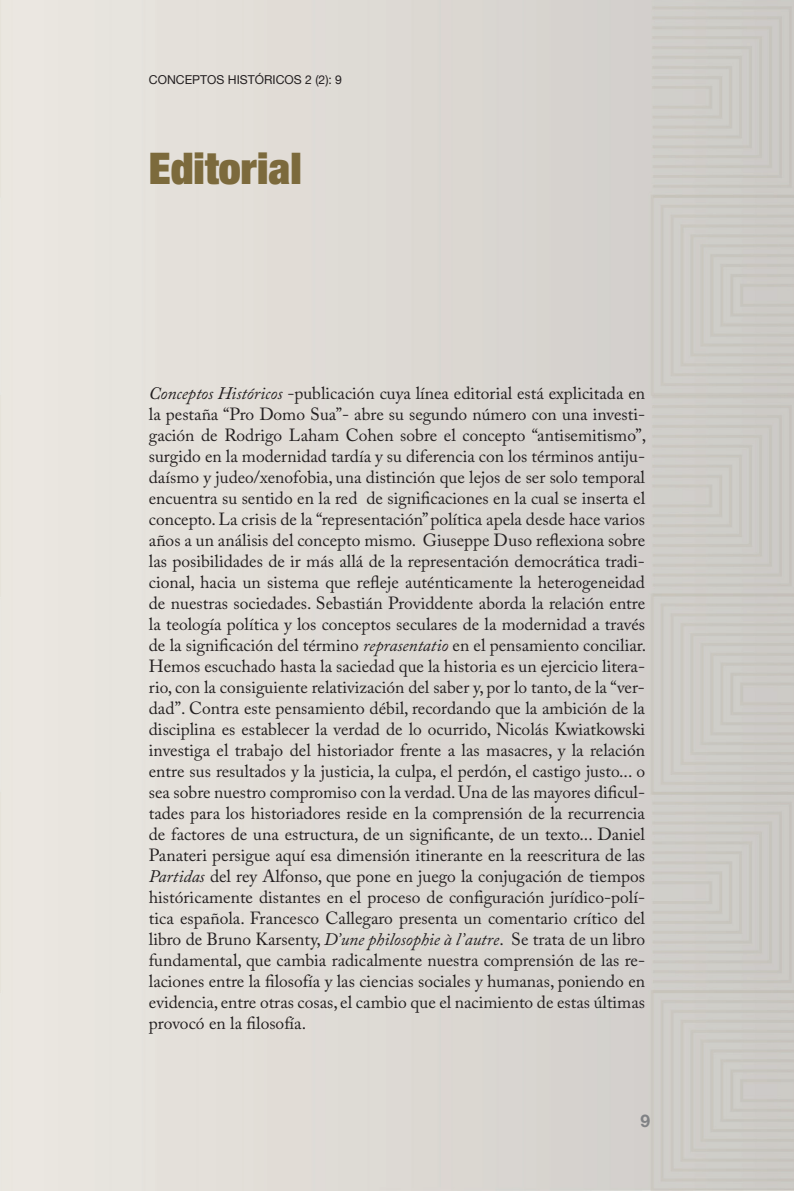
<style>
.page{position:relative;width:794px;height:1191px;background:#fff}
.page>*{position:absolute;margin:0;border:0;box-sizing:border-box;transform-origin:0 0}
.t1{font:900 expanded 43.75px "Helvetica Neue";color:#7c6a3c}
.t2{font:17.5px/21px "Adobe Caslon Pro";color:#231f20;text-align:justify}
.t3{font:700 17.5px "Helvetica Neue";color:#808285}
.t4{font:12.25px "Helvetica Neue";color:#231f20}
.s1{font-style:italic}
</style>
<div class="page">
<p class="t4" style="left:149px;top:71px;width:195px">CONCEPTOS HISTÓRICOS 2 (2): 9</p>
<h1 class="t1" style="left:149px;top:141px;width:154px">Editorial</h1>
<p class="t2" style="left:149px;top:382px;width:499px"><span class="s1">Conceptos Históricos</span> -publicación cuya línea editorial está explicitada en la pestaña “Pro Domo Sua”- abre su segundo número con una investi&shy;gación de Rodrigo Laham Cohen sobre el concepto “antisemitismo”, surgido en la modernidad tardía y su diferencia con los términos antiju&shy;daísmo y judeo/xenofobia, una distinción que lejos de ser solo temporal encuentra su sentido en la red de significaciones en la cual se inserta el concepto. La crisis de la “representación” política apela desde hace varios años a un análisis del concepto mismo. Giuseppe Duso reflexiona sobre las posibilidades de ir más allá de la representación democrática tradi&shy;cional, hacia un sistema que refleje auténticamente la heterogeneidad de nuestras sociedades. Sebastián Providdente aborda la relación entre la teología política y los conceptos seculares de la modernidad a través de la significación del término <span class="s1">reprasentatio</span> en el pensamiento conciliar.<br>Hemos escuchado hasta la saciedad que la historia es un ejercicio litera&shy;rio, con la consiguiente relativización del saber y, por lo tanto, de la “ver&shy;dad”. Contra este pensamiento débil, recordando que la ambición de la disciplina es establecer la verdad de lo ocurrido, Nicolás Kwiatkowski investiga el trabajo del historiador frente a las masacres, y la relación entre sus resultados y la justicia, la culpa, el perdón, el castigo justo... o sea sobre nuestro compromiso con la verdad. Una de las mayores dificul&shy;tades para los historiadores reside en la comprensión de la recurrencia de factores de una estructura, de un significante, de un texto... Daniel Panateri persigue aquí esa dimensión itinerante en la reescritura de las <span class="s1">Partidas</span> del rey Alfonso, que pone en juego la conjugación de tiempos históricamente distantes en el proceso de configuración jurídico-polí&shy;tica española. Francesco Callegaro presenta un comentario crítico del libro de Bruno Karsenty, <span class="s1">D’une philosophie à l’autre</span>. Se trata de un libro fundamental, que cambia radicalmente nuestra comprensión de las re&shy;laciones entre la filosofía y las ciencias sociales y humanas, poniendo en evidencia, entre otras cosas, el cambio que el nacimiento de estas últimas provocó en la filosofía.</p>
<p class="t3" style="left:640px;top:1110px;width:11px">9</p>
</div>
